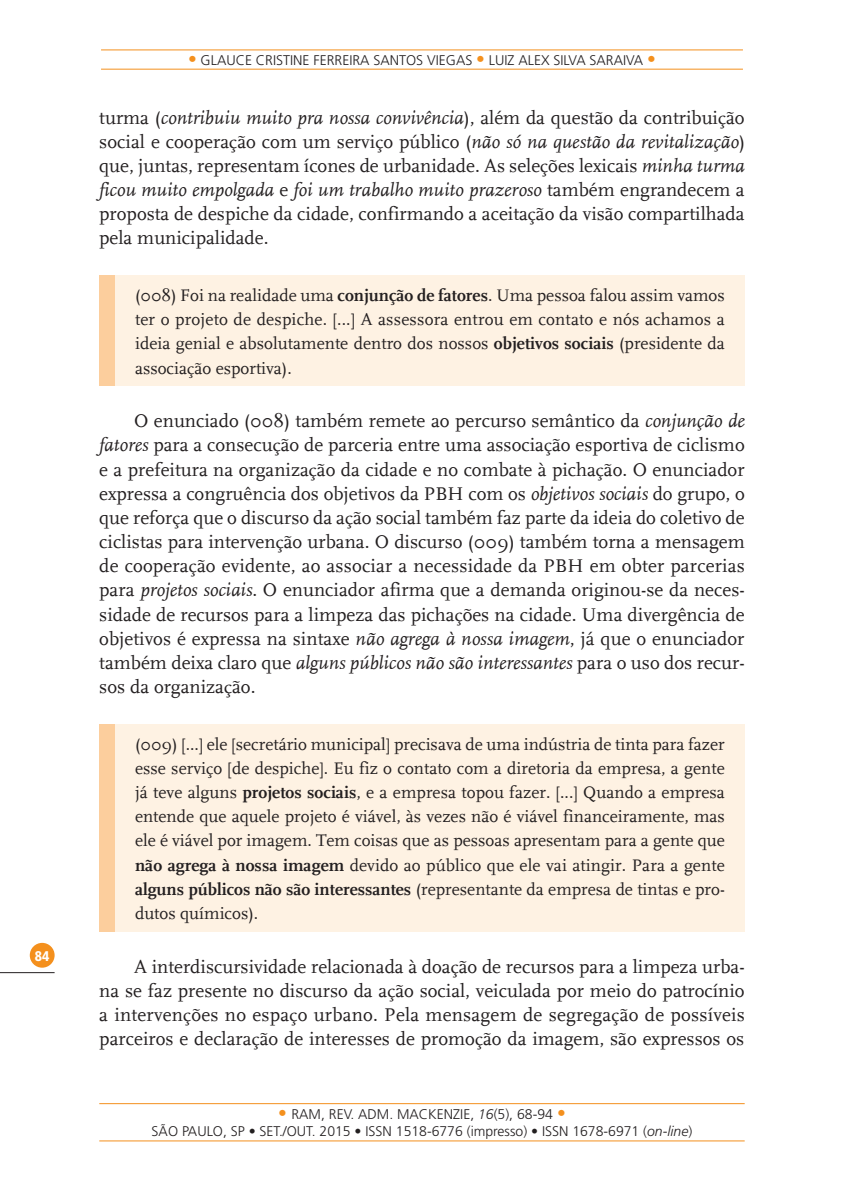
<style>
.page{position:relative;width:844px;height:1191px;background:#fff}
.page>*{position:absolute;margin:0;border:0;box-sizing:border-box;transform-origin:0 0}
.t1{font:19.25px/24.2px "FF Scala Definitiver";color:#231f20;text-align:justify}
.t2{font:italic 19.25px "FF Scala Definitive";color:#231f20}
.t3{font:17.5px/24.2px "FF Scala Definitiver";color:#231f20;text-align:justify}
.t4{font:300 14px/16.8px "Frutiger LT Std";color:#231f20;text-align:center}
.t5{font:900 condensed 14px "Frutiger LT Std";color:#fff}
.s1{font-size:17.5px;color:#f4901d}
.s2{font-family:"FF Scala Definitive";font-style:italic}
.s3{font-family:"FF Scala Definitiver";font-style:normal}
.s4{font-weight:700}
.s5{font-style:italic}
</style>
<div class="page">
<div style="left:30px;top:943px;width:25px;height:24px;background:#f4901d;border-radius:50%"></div>
<hr style="left:0;top:972px;width:55px;height:1px;background:#231f20">
<hr style="left:99px;top:1140px;width:645px;height:1px;background:#f4901d">
<hr style="left:99px;top:1103px;width:645px;height:1px;background:#f4901d">
<hr style="left:101px;top:49px;width:641px;height:1px;background:#f4901d">
<hr style="left:101px;top:69px;width:641px;height:1px;background:#f4901d">
<div style="left:99px;top:275px;width:16px;height:111px;background:#fcce9d"></div>
<div style="left:115px;top:275px;width:629px;height:111px;background:#fef2e3"></div>
<div style="left:99px;top:724px;width:16px;height:207px;background:#fcce9d"></div>
<div style="left:115px;top:724px;width:629px;height:207px;background:#fef2e3"></div>
<p class="t5" style="left:35px;top:947px;width:16px">84</p>
<p class="t4" style="left:188px;top:51px;width:469px"><span class="s1">•</span> GLAUCE CRISTINE FERREIRA SANTOS VIEGAS <span class="s1">•</span> LUIZ ALEX SILVA SARAIVA <span class="s1">•</span></p>
<p class="t1" style="left:99px;top:106px;width:647px">turma (<span class="s2">contribuiu muito pra nossa convivência</span>), além da questão da contribuição social e cooperação com um serviço público (<span class="s2">não só na questão da revitalização</span>) que, juntas, representam ícones de urbanidade. As seleções lexicais <span class="s2">minha turma</span></p>
<p class="t2" style="left:99px;top:180px;width:646px">ficou muito empolgada <span class="s3">e</span> foi um trabalho muito prazeroso <span class="s3">também engrandecem a</span></p>
<p class="t1" style="left:99px;top:202px;width:646px">proposta de despiche da cidade, confirmando a aceitação da visão compartilhada pela municipalidade.</p>
<p class="t3" style="left:135px;top:284px;width:591px">(008) Foi na realidade uma <span class="s4">conjunção de fatores</span>. Uma pessoa falou assim vamos ter o projeto de despiche. [...] A assessora entrou em contato e nós achamos a ideia genial e absolutamente dentro dos nossos <span class="s4">objetivos sociais</span> (presidente da associação esportiva).</p>
<p class="t1" style="left:99px;top:409px;width:647px;text-indent:35px">O enunciado (008) também remete ao percurso semântico da <span class="s2">conjunção de fatores</span> para a consecução de parceria entre uma associação esportiva de ciclismo e a prefeitura na organização da cidade e no combate à pichação. O enunciador expressa a congruência dos objetivos da PBH com os <span class="s2">objetivos sociais</span> do grupo, o que reforça que o discurso da ação social também faz parte da ideia do coletivo de ciclistas para intervenção urbana. O discurso (009) também torna a mensagem de cooperação evidente, ao associar a necessidade da PBH em obter parcerias para <span class="s2">projetos sociais</span>. O enunciador afirma que a demanda originou-se da neces&shy;sidade de recursos para a limpeza das pichações na cidade. Uma divergência de objetivos é expressa na sintaxe <span class="s2">não agrega à nossa imagem</span>, já que o enunciador também deixa claro que <span class="s2">alguns públicos não são interessantes</span> para o uso dos recur&shy;sos da organização.</p>
<p class="t3" style="left:135px;top:732px;width:591px">(009) [...] ele [secretário municipal] precisava de uma indústria de tinta para fazer esse serviço [de despiche]. Eu fiz o contato com a diretoria da empresa, a gente já teve alguns <span class="s4">projetos sociais</span>, e a empresa topou fazer. [...] Quando a empresa entende que aquele projeto é viável, às vezes não é viável financeiramente, mas ele é viável por imagem. Tem coisas que as pessoas apresentam para a gente que <span class="s4">não agrega à nossa imagem</span> devido ao público que ele vai atingir. Para a gente <span class="s4">alguns públicos não são interessantes</span> (representante da empresa de tintas e pro&shy;dutos químicos).</p>
<p class="t1" style="left:99px;top:954px;width:647px;text-indent:35px">A interdiscursividade relacionada à doação de recursos para a limpeza urba&shy;na se faz presente no discurso da ação social, veiculada por meio do patrocínio a intervenções no espaço urbano. Pela mensagem de segregação de possíveis parceiros e declaração de interesses de promoção da imagem, são expressos os</p>
<p class="t4" style="left:152px;top:1106px;width:542px"><span class="s1">•</span> RAM, REV. ADM. MACKENZIE, <span class="s5">16</span>(5), 68-94 <span class="s1">•<br></span>SÃO PAULO, SP • SET./OUT. 2015 • ISSN 1518-6776 (impresso) • ISSN 1678-6971 (<span class="s5">on-line</span>)</p>
</div>
